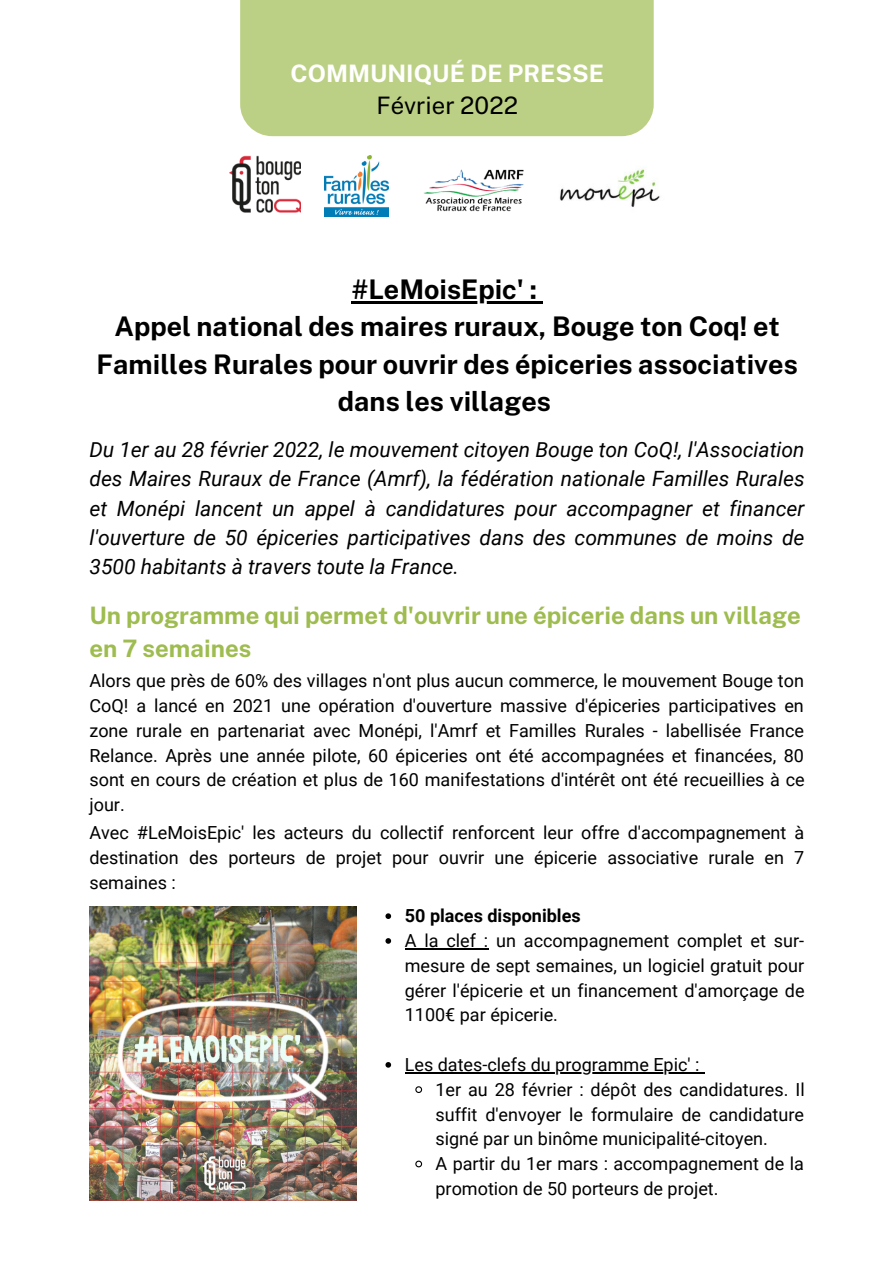
<style>
.page{position:relative;width:894px;height:1264px;background:#fff}
.page>*{position:absolute;margin:0;border:0;box-sizing:border-box;transform-origin:0 0}
.t1{font:700 27px/37.2px "Public Sans";color:#000;text-align:center}
.t2{font:700 24px/32.7px "Public Sans";color:#9ebc4f}
.t3{font:700 24px "Public Sans";color:#fff}
.t4{font:24px "Public Sans";color:#000}
.t5{font:italic 21px/29.2px "Roboto";color:#000;text-align:justify}
.t6{font:18px/24.8px "Roboto";color:#000;text-align:justify}
.t7{font:700 18px "Roboto";color:#000}
</style>
<div class="page">
<img style="left:229px;top:155px;width:71px;height:58px">
<img style="left:423px;top:169px;width:101px;height:43px">
<img style="left:560px;top:169px;width:100px;height:38px">
<div style="left:240px;top:0;width:413px;height:136px;background:#bbd084"></div>
<img style="left:324px;top:156px;width:64px;height:61px">
<img style="left:89px;top:906px;width:267px;height:294px">
<hr style="left:351px;top:301px;width:186px;height:3px;background:#000">
<svg style="left:537px;top:301px;width:5px;height:3px"></svg>
<svg style="left:385px;top:913px;width:6px;height:6px"></svg>
<svg style="left:385px;top:938px;width:6px;height:5px"></svg>
<hr style="left:405px;top:948px;width:83px;height:1px;background:#000">
<svg style="left:385px;top:1062px;width:6px;height:5px"></svg>
<hr style="left:405px;top:1072px;width:294px;height:1px;background:#000">
<svg style="left:415px;top:1086px;width:8px;height:7px"></svg>
<svg style="left:415px;top:1160px;width:8px;height:8px"></svg>
<p class="t3" style="left:290px;top:59px;width:315px">COMMUNIQUÉ DE PRESSE</p>
<p class="t4" style="left:376px;top:91px;width:143px">Février 2022</p>
<p class="t1" style="left:351px;top:271px;width:187px">#LeMoisEpic' :</p>
<p class="t1" style="left:96px;top:308px;width:702px">Appel national des maires ruraux, Bouge ton Coq! et<br>Familles Rurales pour ouvrir des épiceries associatives dans les villages</p>
<p class="t5" style="left:89px;top:435px;width:716px">Du 1er au 28 février 2022, le mouvement citoyen Bouge ton CoQ!, l'Association des Maires Ruraux de France (Amrf), la fédération nationale Familles Rurales et Monépi lancent un appel à candidatures pour accompagner et financer l'ouverture de 50 épiceries participatives dans des communes de moins de 3500 habitants à travers toute la France.</p>
<p class="t2" style="left:89px;top:599px;width:712px">Un programme qui permet d'ouvrir une épicerie dans un village en 7 semaines</p>
<p class="t6" style="left:89px;top:668px;width:716px">Alors que près de 60% des villages n'ont plus aucun commerce, le mouvement Bouge ton CoQ! a lancé en 2021 une opération d'ouverture massive d'épiceries participatives en zone rurale en partenariat avec Monépi, l'Amrf et Familles Rurales - labellisée France Relance. Après une année pilote, 60 épiceries ont été accompagnées et financées, 80 sont en cours de création et plus de 160 manifestations d'intérêt ont été recueillies à ce jour.</p>
<p class="t6" style="left:89px;top:821px;width:716px">Avec #LeMoisEpic' les acteurs du collectif renforcent leur offre d'accompagnement à destination des porteurs de projet pour ouvrir une épicerie associative rurale en 7 semaines :</p>
<p class="t7" style="left:405px;top:905px;width:177px">50 places disponibles</p>
<p class="t6" style="left:405px;top:928px;width:401px">A la clef : un accompagnement complet et sur&shy;mesure de sept semaines, un logiciel gratuit pour gérer l'épicerie et un financement d'amorçage de 1100€ par épicerie.</p>
<p class="t6" style="left:405px;top:1052px;width:296px">Les dates-clefs du programme Epic' :</p>
<p class="t6" style="left:435px;top:1077px;width:370px">1er au 28 février : dépôt des candidatures. Il suffit d'envoyer le formulaire de candidature signé par un binôme municipalité-citoyen.</p>
<p class="t6" style="left:435px;top:1151px;width:370px">A partir du 1er mars : accompagnement de la promotion de 50 porteurs de projet.</p>
</div>
